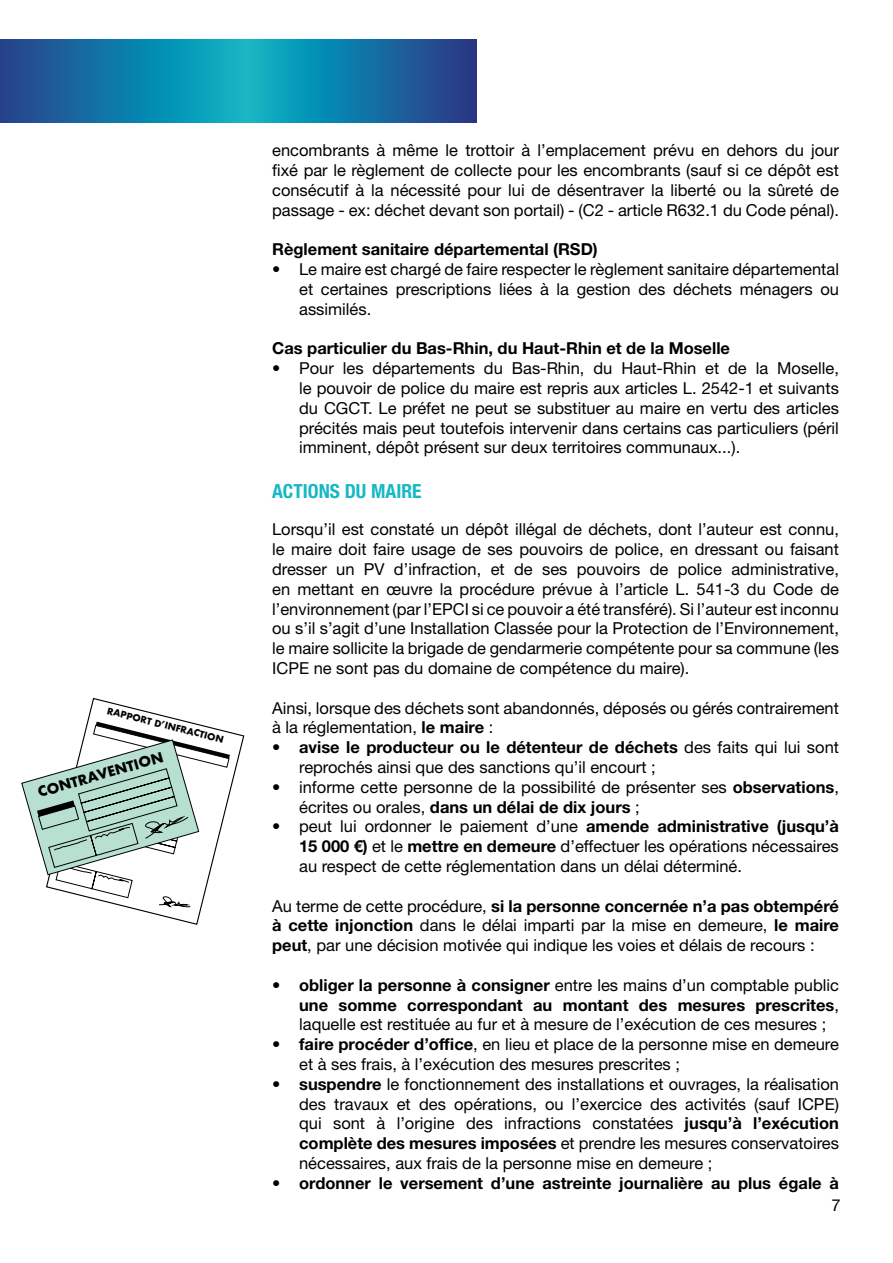
<style>
.page{position:relative;width:893px;height:1263px;background:#fff}
.page>*{position:absolute;margin:0;border:0;box-sizing:border-box;transform-origin:0 0}
.t1{font:700 condensed 19.5px "Helvetica Neue LT Std";color:#17b8c4}
.t2{font:16.5px/19.8px "Helvetica Neue LT Std";color:#000;text-align:justify}
.t3{font:700 16.5px "Helvetica Neue LT Std";color:#000}
.t4{font:700 13.65px "Futura";color:#000}
.t5{font:700 9px "Futura";color:#020203}
.s1{font-weight:700}
</style>
<div class="page">
<svg style="left:0;top:39px;width:476px;height:84px;background:#1379a7"></svg>
<svg style="left:21px;top:698px;width:223px;height:226px"></svg>
<p class="t5" style="left:109px;top:704px;width:121px;rotate:14deg">RAPPORT D’INFRACTION</p>
<p class="t4" style="left:35px;top:783px;width:131px;rotate:-16deg">CONTRAVENTION</p>
<p class="t2" style="left:272px;top:140px;width:568px">encombrants à même le trottoir à l’emplacement prévu en dehors du jour fixé par le règlement de collecte pour les encombrants (sauf si ce dépôt est consécutif à la nécessité pour lui de désentraver la liberté ou la sûreté de passage - ex: déchet devant son portail) - (C2 - article R632.1 du Code pénal).</p>
<p class="t3" style="left:272px;top:239px;width:327px">Règlement sanitaire départemental (RSD)</p>
<p class="t2" style="left:299px;top:259px;width:541px;text-indent:-27px">• Le maire est chargé de faire respecter le règlement sanitaire départemental et certaines prescriptions liées à la gestion des déchets ménagers ou assimilés.</p>
<p class="t3" style="left:272px;top:338px;width:459px">Cas particulier du Bas-Rhin, du Haut-Rhin et de la Moselle</p>
<p class="t2" style="left:299px;top:358px;width:541px;text-indent:-27px">• Pour les départements du Bas-Rhin, du Haut-Rhin et de la Moselle, le pouvoir de police du maire est repris aux articles L. 2542-1 et suivants du CGCT. Le préfet ne peut se substituer au maire en vertu des articles précités mais peut toutefois intervenir dans certains cas particuliers (péril imminent, dépôt présent sur deux territoires communaux...).</p>
<p class="t1" style="left:272px;top:479px;width:151px">ACTIONS DU MAIRE</p>
<p class="t2" style="left:272px;top:519px;width:568px">Lorsqu’il est constaté un dépôt illégal de déchets, dont l’auteur est connu, le maire doit faire usage de ses pouvoirs de police, en dressant ou faisant dresser un PV d’infraction, et de ses pouvoirs de police administrative, en mettant en œuvre la procédure prévue à l’article L. 541-3 du Code de l’environnement (par l’EPCI si ce pouvoir a été transféré). Si l’auteur est inconnu ou s’il s’agit d’une Installation Classée pour la Protection de l’Environnement, le maire sollicite la brigade de gendarmerie compétente pour sa commune (les ICPE ne sont pas du domaine de compétence du maire).</p>
<p class="t2" style="left:272px;top:698px;width:568px">Ainsi, lorsque des déchets sont abandonnés, déposés ou gérés contrairement à la réglementation, <span class="s1">le maire</span> :</p>
<p class="t2" style="left:299px;top:737px;width:541px;text-indent:-27px"><span class="s1">• avise le producteur ou le détenteur de déchets</span> des faits qui lui sont reprochés ainsi que des sanctions qu’il encourt ;</p>
<p class="t2" style="left:299px;top:777px;width:541px;text-indent:-27px">• informe cette personne de la possibilité de présenter ses <span class="s1">observations</span>, écrites ou orales, <span class="s1">dans un délai de dix jours</span> ;</p>
<p class="t2" style="left:299px;top:816px;width:541px;text-indent:-27px">• peut lui ordonner le paiement d’une <span class="s1">amende administrative (jusqu’à 15 000 €)</span> et le <span class="s1">mettre en demeure</span> d’effectuer les opérations nécessaires au respect de cette réglementation dans un délai déterminé.</p>
<p class="t2" style="left:272px;top:896px;width:568px">Au terme de cette procédure, <span class="s1">si la personne concernée n’a pas obtempéré à cette injonction</span> dans le délai imparti par la mise en demeure, <span class="s1">le maire peut</span>, par une décision motivée qui indique les voies et délais de recours :</p>
<p class="t2" style="left:299px;top:975px;width:541px;text-indent:-27px"><span class="s1">• obliger la personne à consigner</span> entre les mains d’un comptable public <span class="s1">une somme correspondant au montant des mesures prescrites</span>, laquelle est restituée au fur et à mesure de l’exécution de ces mesures ;</p>
<p class="t2" style="left:299px;top:1034px;width:541px;text-indent:-27px"><span class="s1">• faire procéder d’office</span>, en lieu et place de la personne mise en demeure et à ses frais, à l’exécution des mesures prescrites ;</p>
<p class="t2" style="left:299px;top:1074px;width:541px;text-indent:-27px"><span class="s1">• suspendre</span> le fonctionnement des installations et ouvrages, la réalisation des travaux et des opérations, ou l’exercice des activités (sauf ICPE) qui sont à l’origine des infractions constatées <span class="s1">jusqu’à l’exécution complète des mesures imposées</span> et prendre les mesures conservatoires nécessaires, aux frais de la personne mise en demeure ;</p>
<p class="t3" style="left:272px;top:1173px;width:568px">• ordonner le versement d’une astreinte journalière au plus égale à</p>
<p class="t2" style="left:831px;top:1195px;width:11px">7</p>
</div>
